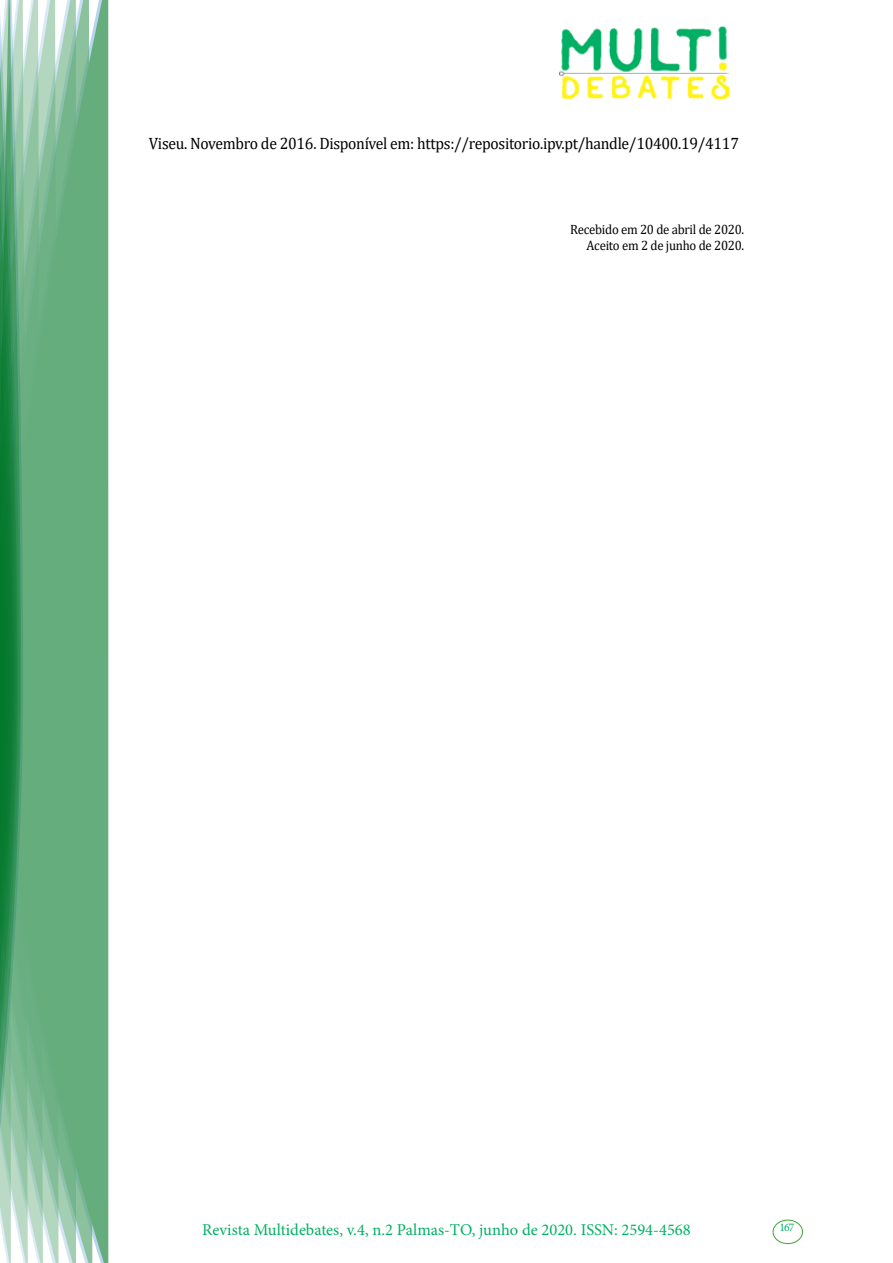
<style>
.page{position:relative;width:893px;height:1263px;background:#fff}
.page>*{position:absolute;margin:0;border:0;box-sizing:border-box;transform-origin:0 0}
.t1{font:16.5px "Cambria";letter-spacing:-.02em;color:#000;scale:.95 1}
.t2{font:16.5px "Minion Pro";color:#00b064}
.t3{font:13.5px/16.2px "Cambria";letter-spacing:-.02em;color:#000;text-align:right;scale:.95 1}
.t4{font:11.7px "Minion Pro";color:#00b064}
</style>
<div class="page">
<img style="left:559px;top:26px;width:169px;height:72px">
<div style="left:95px;top:0;width:14px;height:1263px;background:#66ad7e"></div>
<svg style="left:79px;top:0;width:16px;height:1263px;background:#6cb083"></svg>
<svg style="left:62px;top:0;width:17px;height:1263px;background:#6fb287"></svg>
<svg style="left:45px;top:0;width:17px;height:1263px;background:#77b68d"></svg>
<svg style="left:30px;top:0;width:15px;height:1263px;background:#7bb891"></svg>
<svg style="left:0;top:0;width:30px;height:1263px;background:#5ba779"></svg>
<div style="left:772px;top:1219px;width:31px;height:25px;border:1px solid #3fa535;border-radius:50%"></div>
<p class="t1" style="left:149px;top:134px;width:623px">Viseu. Novembro de 2016. Disponível em: https://repositorio.ipv.pt/handle/10400.19/4117</p>
<p class="t3" style="left:570px;top:221px;width:185px">Recebido em 20 de abril de 2020.<br>Aceito em 2 de junho de 2020.</p>
<p class="t2" style="left:202px;top:1218px;width:490px">Revista Multidebates, v.4, n.2 Palmas-TO, junho de 2020. ISSN: 2594-4568</p>
<p class="t4" style="left:779px;top:1219px;width:16px">167</p>
</div>
